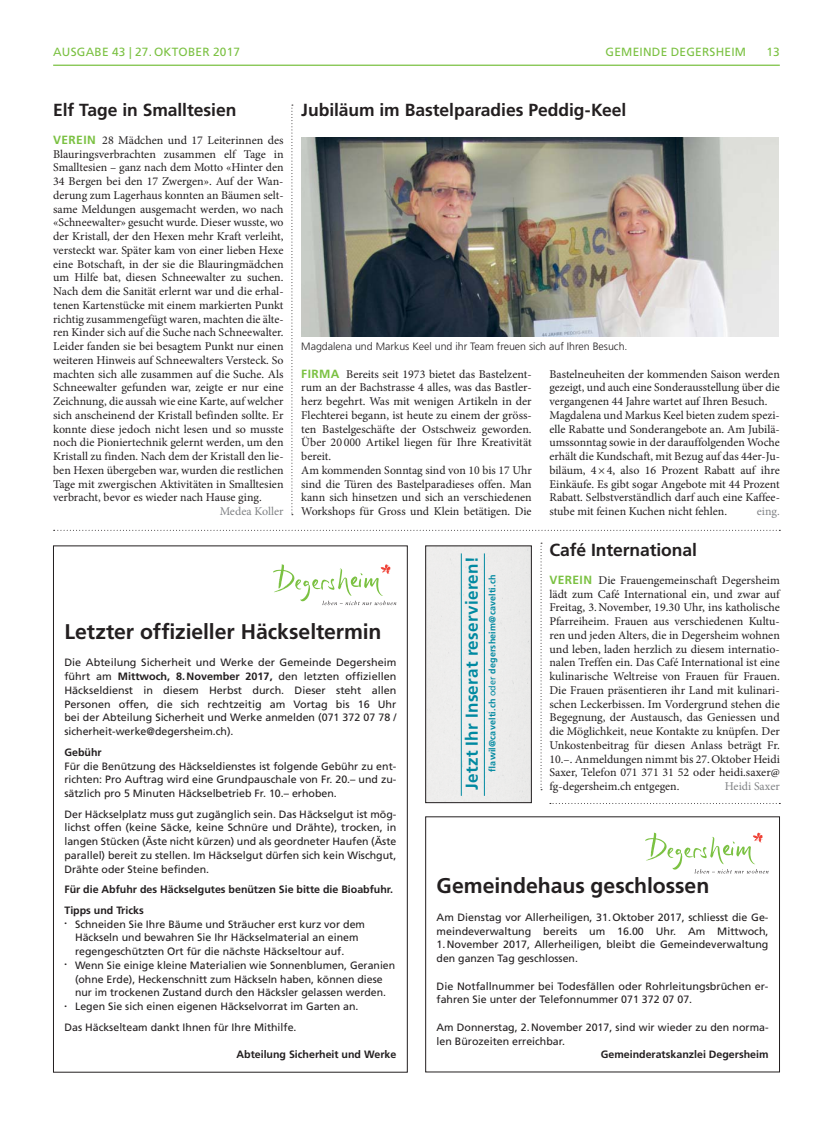
<style>
.page{position:relative;width:833px;height:1134px;background:#fff}
.page>*{position:absolute;margin:0;border:0;box-sizing:border-box;transform-origin:0 0}
.t1{font:700 21.25px "Frutiger LT Std";letter-spacing:-.005em;color:#231f20}
.t2{font:700 17.5px "Frutiger LT Std";letter-spacing:-.005em;color:#231f20}
.t3{font:700 17.25px "Frutiger LT Std";letter-spacing:.02em;color:#0089a1}
.t4{font:11.88px/13.8px "Minion Pro";color:#231f20}
.t5{font:11.88px "Frutiger LT Std";letter-spacing:.02em;color:#7bc142}
.t6{font:11.88px "Minion Pro";color:#808285}
.t7{font:10.62px/13.8px "Frutiger LT Std";color:#231f20}
.t8{font:700 10.62px/20.6px "Frutiger LT Std";color:#231f20}
.t9{font:300 10.62px "Frutiger LT Std";color:#231f20}
.t10{font:700 9px "Frutiger LT Std";letter-spacing:.02em;color:#0089a1}
.s1{font-family:"Frutiger LT Std";font-weight:700;color:#7bc142}
.s2{font-weight:700}
.s3{font-weight:400}
</style>
<div class="page">
<div style="left:425px;top:816px;width:355px;height:256px;border:1px solid #231f20"></div>
<hr style="left:53px;top:65px;width:727px;height:1px;background:#7bc142">
<svg style="left:291px;top:105px;width:2px;height:410px"></svg>
<svg style="left:550px;top:803px;width:230px;height:1px"></svg>
<svg style="left:540px;top:543px;width:2px;height:247px"></svg>
<svg style="left:54px;top:530px;width:726px;height:1px"></svg>
<img style="left:301px;top:137px;width:478px;height:199px">
<svg style="left:645px;top:832px;width:123px;height:41px"></svg>
<svg style="left:273px;top:564px;width:123px;height:41px"></svg>
<div style="left:427px;top:548px;width:102px;height:253px;background:#edecec"></div>
<hr style="left:484px;top:553px;width:1px;height:243px;background:#0089a1">
<hr style="left:461px;top:553px;width:1px;height:243px;background:#0089a1">
<div style="left:425px;top:546px;width:106px;height:257px;border:1px solid #231f20"></div>
<p class="t5" style="left:53px;top:46px;width:188px">AUSGABE 43 | 27. OKTOBER 2017</p>
<p class="t5" style="left:605px;top:46px;width:142px">GEMEINDE DEGERSHEIM</p>
<p class="t5" style="left:766px;top:46px;width:15px">13</p>
<h2 class="t2" style="left:53px;top:102px;width:185px">Elf Tage in Smalltesien</h2>
<p class="t4" style="left:53px;top:134px;width:232px;text-align:justify"><span class="s1">VEREIN</span> 28 Mädchen und 17 Leiterinnen des Blauringsverbrachten zusammen elf Tage in Smalltesien – ganz nach dem Motto «Hinter den 34 Bergen bei den 17 Zwergen». Auf der Wan&shy;derung zum Lagerhaus konnten an Bäumen selt&shy;same Meldungen ausgemacht werden, wo nach «Schneewalter» gesucht wurde. Dieser wusste, wo der Kristall, der den Hexen mehr Kraft verleiht, versteckt war. Später kam von einer lieben Hexe eine Botschaft, in der sie die Blauringmädchen um Hilfe bat, diesen Schneewalter zu suchen.<br>Nach dem die Sanität erlernt war und die erhal&shy;tenen Kartenstücke mit einem markierten Punkt richtig zusammengefügt waren, machten die älte&shy;ren Kinder sich auf die Suche nach Schneewalter.<br>Leider fanden sie bei besagtem Punkt nur einen weiteren Hinweis auf Schneewalters Versteck. So machten sich alle zusammen auf die Suche. Als Schneewalter gefunden war, zeigte er nur eine Zeichnung, die aussah wie eine Karte, auf welcher sich anscheinend der Kristall befinden sollte. Er konnte diese jedoch nicht lesen und so musste noch die Pioniertechnik gelernt werden, um den Kristall zu finden. Nach dem der Kristall den lie&shy;ben Hexen übergeben war, wurden die restlichen Tage mit zwergischen Aktivitäten in Smalltesien verbracht, bevor es wieder nach Hause ging.</p>
<p class="t6" style="left:220px;top:507px;width:65px">Medea Koller</p>
<h2 class="t2" style="left:301px;top:102px;width:327px">Jubiläum im Bastelparadies Peddig-Keel</h2>
<p class="t9" style="left:301px;top:341px;width:328px">Magdalena und Markus Keel und ihr Team freuen sich auf Ihren Besuch.</p>
<p class="t4" style="left:301px;top:368px;width:232px"><span class="s1">FIRMA</span> Bereits seit 1973 bietet das Bastelzent&shy;rum an der Bachstrasse 4 alles, was das Bastler&shy;herz begehrt. Was mit wenigen Artikeln in der Flechterei begann, ist heute zu einem der gröss&shy;ten Bastelgeschäfte der Ostschweiz geworden.<br>Über 20 000 Artikel liegen für Ihre Kreativität bereit.<br>Am kommenden Sonntag sind von 10 bis 17 Uhr sind die Türen des Bastelparadieses offen. Man kann sich hinsetzen und sich an verschiedenen Workshops für Gross und Klein betätigen. Die</p>
<p class="t4" style="left:549px;top:368px;width:232px">Bastelneuheiten der kommenden Saison werden gezeigt, und auch eine Sonderausstellung über die vergangenen 44 Jahre wartet auf Ihren Besuch.<br>Magdalena und Markus Keel bieten zudem spezi&shy;elle Rabatte und Sonderangebote an. Am Jubilä&shy;umssonntag sowie in der darauffolgenden Woche erhält die Kundschaft, mit Bezug auf das 44er-Ju&shy;biläum, 4 × 4, also 16 Prozent Rabatt auf ihre Einkäufe. Es gibt sogar Angebote mit 44 Prozent Rabatt. Selbstverständlich darf auch eine Kaffee&shy;stube mit feinen Kuchen nicht fehlen.</p>
<p class="t6" style="left:757px;top:507px;width:24px">eing.</p>
<h1 class="t1" style="left:64px;top:621px;width:319px">Letzter offizieller Häckseltermin</h1>
<p class="t7" style="left:64px;top:656px;width:333px;text-align:justify">Die Abteilung Sicherheit und Werke der Gemeinde Degersheim führt am <span class="s2">Mittwoch, 8. November 2017,</span> den letzten offiziellen Häckseldienst in diesem Herbst durch. Dieser steht allen Personen offen, die sich rechtzeitig am Vortag bis 16 Uhr bei der Abteilung Sicherheit und Werke anmelden (071 372 07 78 / sicherheit-werke@degersheim.ch).</p>
<p class="t8" style="left:64px;top:742px;width:39px">Gebühr</p>
<p class="t7" style="left:64px;top:760px;width:333px;text-align:justify">Für die Benützung des Häckseldienstes ist folgende Gebühr zu ent&shy;richten: Pro Auftrag wird eine Grundpauschale von Fr. 20.– und zu&shy;sätzlich pro 5 Minuten Häckselbetrieb Fr. 10.– erhoben.</p>
<p class="t7" style="left:64px;top:808px;width:333px;text-align:justify">Der Häckselplatz muss gut zugänglich sein. Das Häckselgut ist mög&shy;lichst offen (keine Säcke, keine Schnüre und Drähte), trocken, in langen Stücken (Äste nicht kürzen) und als geordneter Haufen (Äste parallel) bereit zu stellen. Im Häckselgut dürfen sich kein Wischgut, Drähte oder Steine befinden.</p>
<p class="t8" style="left:64px;top:880px;width:330px">Für die Abfuhr des Häckselgutes benützen Sie bitte die Bioabfuhr.<br>Tipps und Tricks</p>
<p class="t7" style="left:75px;top:918px;width:291px;text-indent:-11px"><sup>•</sup> Schneiden Sie Ihre Bäume und Sträucher erst kurz vor dem<br>Häckseln und bewahren Sie Ihr Häckselmaterial an einem regengeschützten Ort für die nächste Häckseltour auf.</p>
<p class="t7" style="left:64px;top:959px;width:332px;text-align:center"><sup>•</sup> Wenn Sie einige kleine Materialien wie Sonnenblumen, Geranien (ohne Erde), Heckenschnitt zum Häckseln haben, können diese<br>nur im trockenen Zustand durch den Häcksler gelassen werden.</p>
<p class="t7" style="left:64px;top:997px;width:296px;line-height:20.6px"><sup>•</sup> Legen Sie sich einen eigenen Häckselvorrat im Garten an.<br>Das Häckselteam dankt Ihnen für Ihre Mithilfe.</p>
<p class="t8" style="left:236px;top:1045px;width:161px">Abteilung Sicherheit und Werke</p>
<h3 class="t3" style="left:463px;top:790px;width:235px;rotate:-90deg">Jetzt Ihr Inserat reservieren!</h3>
<p class="t10" style="left:488px;top:772px;width:199px;rotate:-90deg">flawil@cavelti.ch <span class="s3">oder</span> degersheim@cavelti.ch</p>
<h2 class="t2" style="left:549px;top:542px;width:149px">Café International</h2>
<p class="t4" style="left:549px;top:574px;width:232px;text-align:justify"><span class="s1">VEREIN</span> Die Frauengemeinschaft Degersheim lädt zum Café International ein, und zwar auf Freitag, 3. November, 19.30 Uhr, ins katholische Pfarreiheim. Frauen aus verschiedenen Kultu&shy;ren und jeden Alters, die in Degersheim wohnen und leben, laden herzlich zu diesem internatio&shy;nalen Treffen ein. Das Café International ist eine kulinarische Weltreise von Frauen für Frauen.<br>Die Frauen präsentieren ihr Land mit kulinari&shy;schen Leckerbissen. Im Vordergrund stehen die Begegnung, der Austausch, das Geniessen und die Möglichkeit, neue Kontakte zu knüpfen. Der Unkostenbeitrag für diesen Anlass beträgt Fr.<br>10.–. Anmeldungen nimmt bis 27. Oktober Heidi Saxer, Telefon 071 371 31 52 oder heidi.saxer@ fg-degersheim.ch entgegen.</p>
<p class="t6" style="left:725px;top:782px;width:56px">Heidi Saxer</p>
<h1 class="t1" style="left:436px;top:876px;width:274px">Gemeindehaus geschlossen</h1>
<p class="t7" style="left:436px;top:911px;width:333px">Am Dienstag vor Allerheiligen, 31. Oktober 2017, schliesst die Ge&shy;meindeverwaltung bereits um 16.00 Uhr. Am Mittwoch,</p>
<p class="t7" style="left:436px;top:938px;width:333px">1. November 2017, Allerheiligen, bleibt die Gemeindeverwaltung den ganzen Tag geschlossen.</p>
<p class="t7" style="left:436px;top:980px;width:333px">Die Notfallnummer bei Todesfällen oder Rohrleitungsbrüchen er&shy;fahren Sie unter der Telefonnummer 071 372 07 07.</p>
<p class="t7" style="left:436px;top:1021px;width:333px">Am Donnerstag, 2. November 2017, sind wir wieder zu den norma&shy;len Bürozeiten erreichbar.</p>
<p class="t8" style="left:601px;top:1045px;width:169px">Gemeinderatskanzlei Degersheim</p>
</div>
